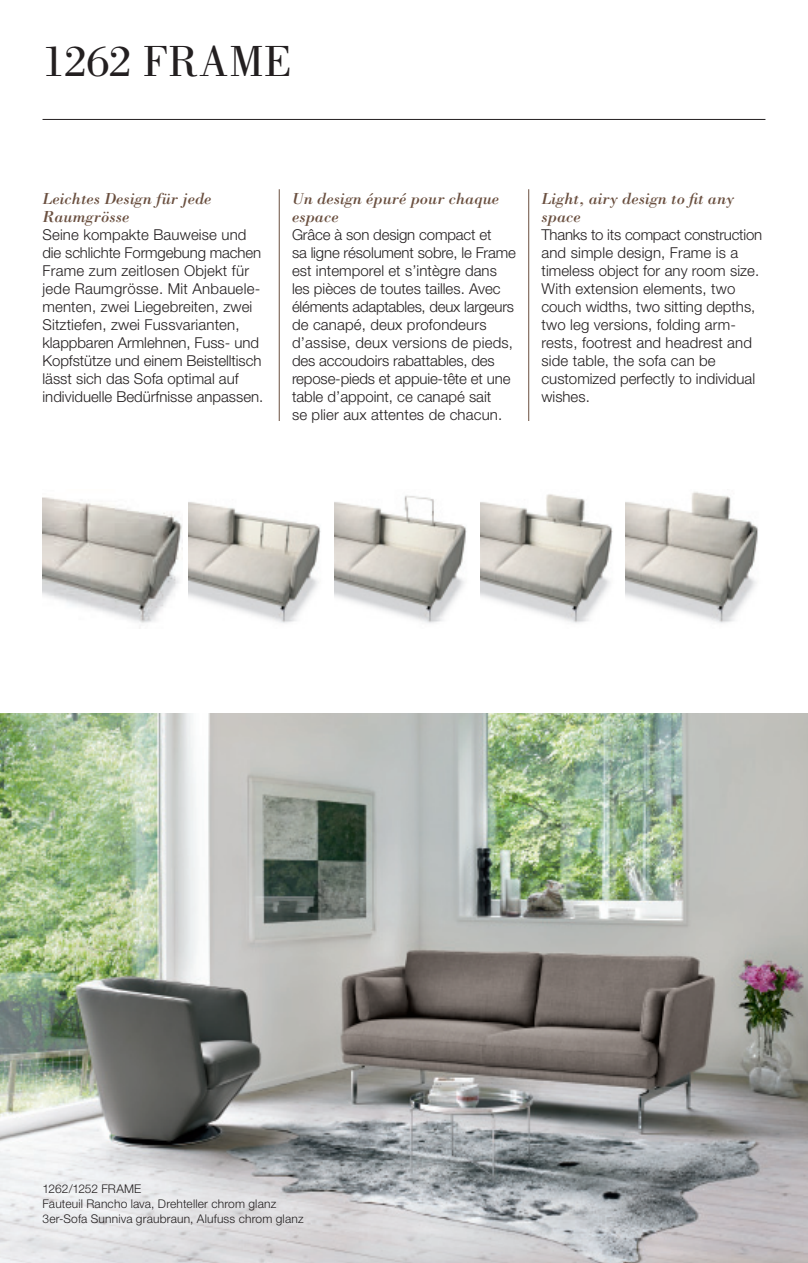
<style>
.page{position:relative;width:808px;height:1263px;background:#fff}
.page>*{position:absolute;margin:0;border:0;box-sizing:border-box;transform-origin:0 0}
.t1{font:45px "Bodoni LT";letter-spacing:.005em;color:#231f20}
.t2{font:italic 16.5px/18px "Bodoni LT";color:#6a4f3f}
.t3{font:300 15px/18px "Helvetica Neue LT";color:#231f20}
.t4{font:300 12px/15px "Helvetica Neue LT";letter-spacing:.015em;color:#231f20}
</style>
<div class="page">
<hr style="left:43px;top:119px;width:722px;height:1px;background:#231f20">
<hr style="left:279px;top:189px;width:1px;height:232px;background:#6a4f3f">
<hr style="left:528px;top:189px;width:1px;height:232px;background:#6a4f3f">
<img style="left:43px;top:497px;width:139px;height:131px">
<img style="left:334px;top:495px;width:133px;height:128px">
<img style="left:188px;top:502px;width:133px;height:121px">
<img style="left:626px;top:491px;width:132px;height:132px">
<img style="left:480px;top:494px;width:133px;height:129px">
<img style="left:0;top:713px;width:808px;height:550px">
<h1 class="t1" style="left:43px;top:44px;width:251px">1262 FRAME</h1>
<p class="t2" style="left:43px;top:191px;width:171px">Leichtes Design für jede<br>Raumgrösse</p>
<p class="t3" style="left:43px;top:227px;width:222px">Seine kompakte Bauweise und die schlichte Formgebung machen<br>Frame zum zeitlosen Objekt für jede Raumgrösse. Mit Anbauele&shy;menten, zwei Liegebreiten, zwei<br>Sitz tiefen, zwei Fussvarianten, klappbaren Armlehnen, Fuss- und<br>Kopfstütze und einem Beistelltisch lässt sich das Sofa optimal auf individuelle Bedürfnisse anpassen.</p>
<p class="t2" style="left:292px;top:191px;width:209px">Un design épuré pour chaque espace</p>
<p class="t3" style="left:292px;top:227px;width:225px">Grâce à son design compact et<br>sa ligne résolument sobre, le Frame est intemporel et s’intègre dans les pièces de toutes tailles. Avec éléments adaptables, deux largeurs de canapé, deux profondeurs d’assise, deux versions de pieds, des accoudoirs rabattables, des repose-pieds et appuie-tête et une table d’appoint, ce canapé sait<br>se plier aux attentes de chacun.</p>
<p class="t2" style="left:541px;top:191px;width:194px">Light, airy design to fit any space</p>
<p class="t3" style="left:541px;top:227px;width:222px">Thanks to its compact construction and simple design, Frame is a timeless object for any room size.<br>With extension elements, two couch widths, two sitting depths, two leg versions, folding arm&shy;rests, footrest and headrest and side table, the sofa can be customized perfectly to individual wishes.</p>
<p class="t4" style="left:43px;top:1182px;width:263px">1262/1252 FRAME<br>Fauteuil Rancho lava, Drehteller chrom glanz<br>3er-Sofa Sunniva graubraun, Alufuss chrom glanz</p>
</div>
